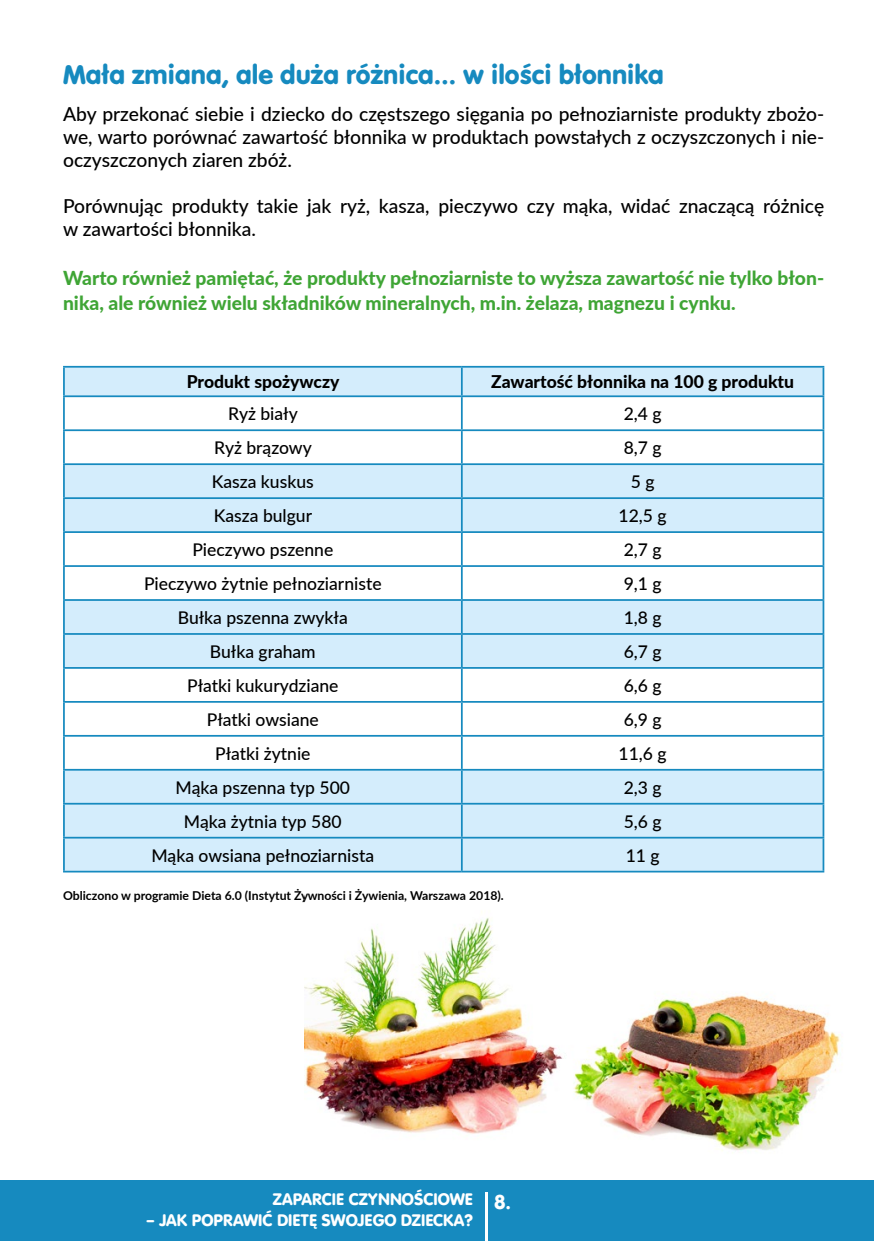
<style>
.page{position:relative;width:874px;height:1241px;background:#fff}
.page>*{position:absolute;margin:0;border:0;box-sizing:border-box;transform-origin:0 0}
.t1{font:28px "VAG Rundschrift D";color:#168abf}
.t2{font:500 19.25px/23.1px "Lato";color:#000;text-align:justify}
.t3{font:800 19.25px/24.5px "Lato";color:#3fa535}
.t4{font:500 17.5px "Lato";color:#000}
.t5{font:17.5px "VAG Rundschrift D";color:#fff}
.t6{font:800 17.5px "Lato";color:#000}
.t7{font:700 12.25px "Lato";color:#000}
.s1{font-size:21px}
</style>
<div class="page">
<div style="left:0;top:1179px;width:872px;height:61px;background:#168abf"></div>
<hr style="left:485px;top:1191px;width:2px;height:49px;background:#fff">
<svg style="left:65px;top:367px;width:757px;height:503px;fill:#d4edfc"></svg>
<svg style="left:65px;top:431px;width:757px;height:337px"></svg>
<hr style="left:63px;top:366px;width:398px;height:1px;background:#168abf">
<hr style="left:63px;top:367px;width:2px;height:28px;background:#168abf">
<hr style="left:461px;top:366px;width:362px;height:1px;background:#168abf">
<hr style="left:460px;top:367px;width:2px;height:28px;background:#168abf">
<svg style="left:822px;top:367px;width:1px;height:28px"></svg>
<hr style="left:63px;top:395px;width:398px;height:2px;background:#168abf">
<hr style="left:63px;top:397px;width:2px;height:32px;background:#168abf">
<hr style="left:461px;top:395px;width:362px;height:2px;background:#168abf">
<hr style="left:460px;top:397px;width:2px;height:32px;background:#168abf">
<hr style="left:822px;top:397px;width:1px;height:32px;background:#168abf">
<hr style="left:63px;top:429px;width:398px;height:2px;background:#168abf">
<hr style="left:63px;top:431px;width:2px;height:32px;background:#168abf">
<hr style="left:461px;top:429px;width:362px;height:2px;background:#168abf">
<hr style="left:460px;top:431px;width:2px;height:32px;background:#168abf">
<hr style="left:822px;top:431px;width:1px;height:32px;background:#168abf">
<hr style="left:63px;top:463px;width:398px;height:2px;background:#168abf">
<hr style="left:63px;top:465px;width:2px;height:32px;background:#168abf">
<hr style="left:461px;top:463px;width:362px;height:2px;background:#168abf">
<hr style="left:460px;top:465px;width:2px;height:32px;background:#168abf">
<hr style="left:822px;top:465px;width:1px;height:32px;background:#168abf">
<hr style="left:63px;top:497px;width:398px;height:2px;background:#168abf">
<hr style="left:63px;top:499px;width:2px;height:32px;background:#168abf">
<hr style="left:461px;top:497px;width:362px;height:2px;background:#168abf">
<hr style="left:460px;top:499px;width:2px;height:32px;background:#168abf">
<hr style="left:822px;top:499px;width:1px;height:32px;background:#168abf">
<hr style="left:63px;top:531px;width:398px;height:2px;background:#168abf">
<hr style="left:63px;top:533px;width:2px;height:32px;background:#168abf">
<hr style="left:461px;top:531px;width:362px;height:2px;background:#168abf">
<hr style="left:460px;top:533px;width:2px;height:32px;background:#168abf">
<hr style="left:822px;top:533px;width:1px;height:32px;background:#168abf">
<hr style="left:63px;top:565px;width:398px;height:2px;background:#168abf">
<hr style="left:63px;top:567px;width:2px;height:32px;background:#168abf">
<hr style="left:461px;top:565px;width:362px;height:2px;background:#168abf">
<hr style="left:460px;top:567px;width:2px;height:32px;background:#168abf">
<hr style="left:822px;top:567px;width:1px;height:32px;background:#168abf">
<hr style="left:63px;top:599px;width:398px;height:1px;background:#168abf">
<hr style="left:63px;top:600px;width:2px;height:33px;background:#168abf">
<hr style="left:461px;top:599px;width:362px;height:1px;background:#168abf">
<hr style="left:460px;top:600px;width:2px;height:33px;background:#168abf">
<hr style="left:822px;top:600px;width:1px;height:33px;background:#168abf">
<hr style="left:63px;top:633px;width:398px;height:1px;background:#168abf">
<hr style="left:63px;top:634px;width:2px;height:33px;background:#168abf">
<hr style="left:461px;top:633px;width:362px;height:1px;background:#168abf">
<hr style="left:460px;top:634px;width:2px;height:33px;background:#168abf">
<hr style="left:822px;top:634px;width:1px;height:33px;background:#168abf">
<hr style="left:63px;top:667px;width:398px;height:1px;background:#168abf">
<hr style="left:63px;top:668px;width:2px;height:33px;background:#168abf">
<hr style="left:461px;top:667px;width:362px;height:1px;background:#168abf">
<hr style="left:460px;top:668px;width:2px;height:33px;background:#168abf">
<hr style="left:822px;top:668px;width:1px;height:33px;background:#168abf">
<hr style="left:63px;top:701px;width:398px;height:1px;background:#168abf">
<hr style="left:63px;top:702px;width:2px;height:32px;background:#168abf">
<hr style="left:461px;top:701px;width:362px;height:1px;background:#168abf">
<hr style="left:460px;top:702px;width:2px;height:32px;background:#168abf">
<hr style="left:822px;top:702px;width:1px;height:32px;background:#168abf">
<hr style="left:63px;top:734px;width:398px;height:2px;background:#168abf">
<hr style="left:63px;top:736px;width:2px;height:32px;background:#168abf">
<hr style="left:461px;top:734px;width:362px;height:2px;background:#168abf">
<hr style="left:460px;top:736px;width:2px;height:32px;background:#168abf">
<hr style="left:822px;top:736px;width:1px;height:32px;background:#168abf">
<hr style="left:63px;top:768px;width:398px;height:2px;background:#168abf">
<hr style="left:63px;top:770px;width:2px;height:32px;background:#168abf">
<hr style="left:461px;top:768px;width:362px;height:2px;background:#168abf">
<hr style="left:460px;top:770px;width:2px;height:32px;background:#168abf">
<hr style="left:822px;top:770px;width:1px;height:32px;background:#168abf">
<hr style="left:63px;top:802px;width:398px;height:2px;background:#168abf">
<hr style="left:63px;top:804px;width:2px;height:32px;background:#168abf">
<hr style="left:461px;top:802px;width:362px;height:2px;background:#168abf">
<hr style="left:460px;top:804px;width:2px;height:32px;background:#168abf">
<hr style="left:822px;top:804px;width:1px;height:32px;background:#168abf">
<hr style="left:63px;top:836px;width:398px;height:2px;background:#168abf">
<hr style="left:63px;top:838px;width:2px;height:32px;background:#168abf">
<hr style="left:461px;top:836px;width:362px;height:2px;background:#168abf">
<hr style="left:460px;top:838px;width:2px;height:32px;background:#168abf">
<hr style="left:822px;top:838px;width:1px;height:32px;background:#168abf">
<hr style="left:63px;top:870px;width:398px;height:2px;background:#168abf">
<img style="left:304px;top:843px;width:547px;height:337px">
<h1 class="t1" style="left:63px;top:58px;width:602px">Mała zmiana, ale duża różnica… w ilości błonnika</h1>
<p class="t2" style="left:63px;top:101px;width:762px">Aby przekonać siebie i dziecko do częstszego sięgania po pełnoziarniste produkty zbożo&shy;we, warto porównać zawartość błonnika w produktach powstałych z oczyszczonych i nie&shy;oczyszczonych ziaren zbóż.</p>
<p class="t2" style="left:63px;top:194px;width:762px">Porównując produkty takie jak ryż, kasza, pieczywo czy mąka, widać znaczącą różnicę w zawartości błonnika.</p>
<p class="t3" style="left:63px;top:265px;width:762px">Warto również pamiętać, że produkty pełnoziarniste to wyższa zawartość nie tylko błon&shy;nika, ale również wielu składników mineralnych, m.in. żelaza, magnezu i cynku.</p>
<p class="t6" style="left:187px;top:368px;width:154px">Produkt spożywczy</p>
<p class="t6" style="left:491px;top:368px;width:304px">Zawartość błonnika na 100 g produktu</p>
<p class="t4" style="left:228px;top:401px;width:71px">Ryż biały</p>
<p class="t4" style="left:623px;top:401px;width:39px">2,4 g</p>
<p class="t4" style="left:214px;top:435px;width:99px">Ryż brązowy</p>
<p class="t4" style="left:623px;top:435px;width:39px">8,7 g</p>
<p class="t4" style="left:212px;top:469px;width:103px">Kasza kuskus</p>
<p class="t4" style="left:630px;top:469px;width:25px">5 g</p>
<p class="t4" style="left:214px;top:503px;width:100px">Kasza bulgur</p>
<p class="t4" style="left:618px;top:503px;width:50px">12,5 g</p>
<p class="t4" style="left:192px;top:537px;width:142px">Pieczywo pszenne</p>
<p class="t4" style="left:623px;top:537px;width:39px">2,7 g</p>
<p class="t4" style="left:144px;top:571px;width:239px">Pieczywo żytnie pełnoziarniste</p>
<p class="t4" style="left:623px;top:571px;width:39px">9,1 g</p>
<p class="t4" style="left:178px;top:605px;width:171px">Bułka pszenna zwykła</p>
<p class="t4" style="left:623px;top:605px;width:39px">1,8 g</p>
<p class="t4" style="left:210px;top:639px;width:107px">Bułka graham</p>
<p class="t4" style="left:623px;top:639px;width:39px">6,7 g</p>
<p class="t4" style="left:187px;top:673px;width:153px">Płatki kukurydziane</p>
<p class="t4" style="left:623px;top:673px;width:39px">6,6 g</p>
<p class="t4" style="left:207px;top:706px;width:113px">Płatki owsiane</p>
<p class="t4" style="left:623px;top:706px;width:39px">6,9 g</p>
<p class="t4" style="left:215px;top:740px;width:97px">Płatki żytnie</p>
<p class="t4" style="left:618px;top:740px;width:50px">11,6 g</p>
<p class="t4" style="left:175px;top:774px;width:176px">Mąka pszenna typ 500</p>
<p class="t4" style="left:623px;top:774px;width:39px">2,3 g</p>
<p class="t4" style="left:184px;top:808px;width:159px">Mąka żytnia typ 580</p>
<p class="t4" style="left:623px;top:808px;width:39px">5,6 g</p>
<p class="t4" style="left:151px;top:842px;width:224px">Mąka owsiana pełnoziarnista</p>
<p class="t4" style="left:625px;top:842px;width:35px">11 g</p>
<p class="t7" style="left:63px;top:886px;width:442px">Obliczono w programie Dieta 6.0 (Instytut Żywności i Żywienia, Warszawa 2018).</p>
<p class="t5" style="left:272px;top:1188px;width:240px">ZAPARCIE CZYNNOŚCIOWE <span class="s1">8.</span></p>
<p class="t5" style="left:146px;top:1209px;width:328px">– JAK POPRAWIĆ DIETĘ SWOJEGO DZIECKA?</p>
</div>
